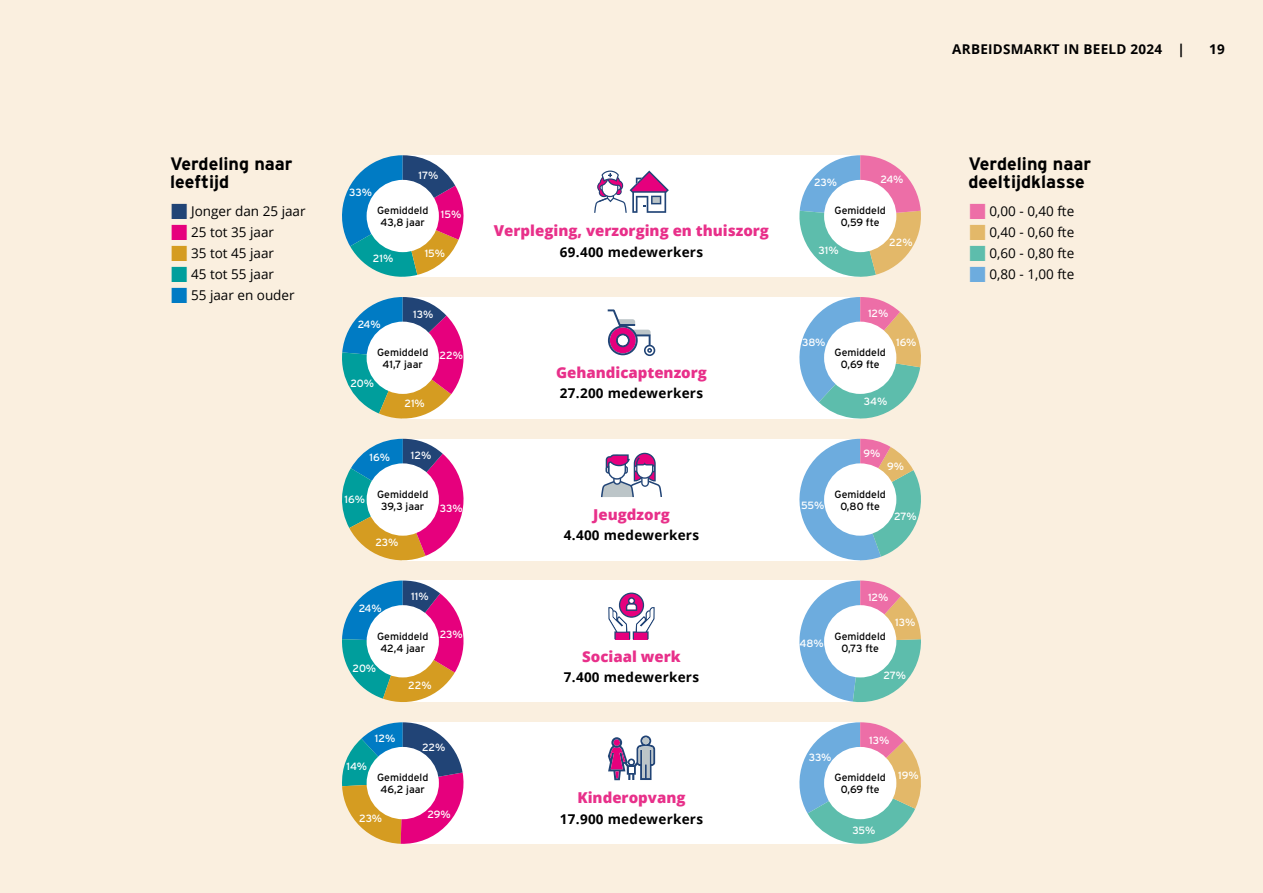
<style>
.page{position:relative;width:1263px;height:893px;background:#faefdf}
.page>*{position:absolute;margin:0;border:0;box-sizing:border-box;transform-origin:0 0}
.t1{font:700 18px/18px "Interstate";color:#000}
.t2{font:800 15px "Open Sans";color:#e8308a}
.t3{font:13.5px "Open Sans";color:#000}
.t4{font:700 13.5px "Open Sans";letter-spacing:.02em;color:#000}
.t5{font:10.5px/12px "Interstate";color:#000;text-align:center}
.t6{font:10.5px "Interstate";letter-spacing:-.015em;color:#fff}
.s1{font-family:"Aktiv Grotesk";font-weight:300;font-size:21px;color:#214476}
.s2{font-family:"Aktiv Grotesk";font-weight:300;font-size:21px;color:#e6007d}
.s3{font-family:"Aktiv Grotesk";font-weight:300;font-size:21px;color:#d59c21}
.s4{font-family:"Aktiv Grotesk";font-weight:300;font-size:21px;color:#009e9c}
.s5{font-family:"Aktiv Grotesk";font-weight:300;font-size:21px;color:#007bc4}
.s6{font-family:"Aktiv Grotesk";font-weight:300;font-size:21px;color:#ed6ea7}
.s7{font-family:"Aktiv Grotesk";font-weight:300;font-size:21px;color:#e3b869}
.s8{font-family:"Aktiv Grotesk";font-weight:300;font-size:21px;color:#5dbdac}
.s9{font-family:"Aktiv Grotesk";font-weight:300;font-size:21px;color:#6dacde}
</style>
<div class="page">
<div style="left:403px;top:297px;width:457px;height:122px;background:#fff"></div>
<div style="left:403px;top:155px;width:457px;height:122px;background:#fff"></div>
<div style="left:403px;top:439px;width:457px;height:121px;background:#fff"></div>
<div style="left:403px;top:581px;width:457px;height:121px;background:#fff"></div>
<div style="left:403px;top:722px;width:457px;height:122px;background:#fff"></div>
<svg style="left:342px;top:155px;width:122px;height:122px"></svg>
<svg style="left:342px;top:297px;width:122px;height:122px"></svg>
<svg style="left:342px;top:581px;width:122px;height:121px"></svg>
<svg style="left:342px;top:439px;width:129px;height:122px"></svg>
<svg style="left:799px;top:155px;width:122px;height:122px"></svg>
<svg style="left:342px;top:722px;width:122px;height:122px"></svg>
<svg style="left:799px;top:297px;width:122px;height:122px"></svg>
<svg style="left:792px;top:439px;width:129px;height:122px"></svg>
<svg style="left:799px;top:581px;width:122px;height:121px"></svg>
<svg style="left:799px;top:722px;width:122px;height:122px"></svg>
<div style="left:367px;top:180px;width:72px;height:72px;background:#fff;border-radius:50%"></div>
<div style="left:367px;top:322px;width:72px;height:72px;background:#fff;border-radius:50%"></div>
<div style="left:367px;top:463px;width:72px;height:73px;background:#fff;border-radius:50%"></div>
<div style="left:367px;top:605px;width:72px;height:72px;background:#fff;border-radius:50%"></div>
<div style="left:367px;top:747px;width:72px;height:72px;background:#fff;border-radius:50%"></div>
<div style="left:824px;top:180px;width:72px;height:72px;background:#fff;border-radius:50%"></div>
<div style="left:824px;top:322px;width:72px;height:72px;background:#fff;border-radius:50%"></div>
<div style="left:824px;top:463px;width:72px;height:73px;background:#fff;border-radius:50%"></div>
<div style="left:824px;top:605px;width:72px;height:72px;background:#fff;border-radius:50%"></div>
<div style="left:824px;top:747px;width:72px;height:72px;background:#fff;border-radius:50%"></div>
<svg style="left:601px;top:453px;width:61px;height:44px"></svg>
<svg style="left:608px;top:309px;width:47px;height:47px"></svg>
<div style="left:618px;top:335px;width:10px;height:10px;background:#fff;border-radius:50%"></div>
<svg style="left:608px;top:593px;width:47px;height:46px"></svg>
<svg style="left:594px;top:171px;width:75px;height:42px"></svg>
<svg style="left:608px;top:735px;width:47px;height:45px"></svg>
<p class="t4" style="left:952px;top:40px;width:234px">ARBEIDSMARKT IN BEELD 2024 |</p>
<p class="t4" style="left:1209px;top:40px;width:17px">19</p>
<h1 class="t1" style="left:170px;top:154px;width:124px">Verdeling naar leeftijd</h1>
<h1 class="t1" style="left:968px;top:154px;width:124px">Verdeling naar deeltijdklasse</h1>
<p class="t6" style="left:419px;top:169px;width:21px">17%</p>
<p class="t6" style="left:881px;top:173px;width:24px">24%</p>
<p class="t6" style="left:814px;top:177px;width:24px">23%</p>
<p class="t6" style="left:349px;top:187px;width:24px">33%</p>
<p class="t3" style="left:170px;top:202px;width:137px"><span class="s1">■</span> Jonger dan 25 jaar</p>
<p class="t3" style="left:170px;top:223px;width:106px"><span class="s2">■</span> 25 tot 35 jaar</p>
<p class="t3" style="left:170px;top:244px;width:106px"><span class="s3">■</span> 35 tot 45 jaar</p>
<p class="t3" style="left:170px;top:265px;width:106px"><span class="s4">■</span> 45 tot 55 jaar</p>
<p class="t3" style="left:170px;top:286px;width:126px"><span class="s5">■</span> 55 jaar en ouder</p>
<p class="t5" style="left:377px;top:204px;width:53px">Gemiddeld<br>43,8 jaar</p>
<p class="t6" style="left:441px;top:208px;width:22px">15%</p>
<p class="t6" style="left:373px;top:252px;width:22px">21%</p>
<p class="t6" style="left:358px;top:319px;width:24px">24%</p>
<p class="t6" style="left:425px;top:247px;width:22px">15%</p>
<p class="t6" style="left:413px;top:309px;width:22px">13%</p>
<p class="t5" style="left:377px;top:346px;width:53px">Gemiddeld<br>41,7 jaar</p>
<p class="t6" style="left:350px;top:377px;width:25px">20%</p>
<p class="t6" style="left:404px;top:397px;width:22px">21%</p>
<p class="t6" style="left:440px;top:350px;width:25px">22%</p>
<p class="t6" style="left:370px;top:452px;width:22px">16%</p>
<p class="t6" style="left:411px;top:449px;width:22px">12%</p>
<p class="t6" style="left:345px;top:493px;width:22px">16%</p>
<p class="t5" style="left:377px;top:488px;width:53px">Gemiddeld<br>39,3 jaar</p>
<p class="t6" style="left:376px;top:537px;width:24px">23%</p>
<p class="t6" style="left:440px;top:502px;width:24px">33%</p>
<p class="t6" style="left:359px;top:602px;width:24px">24%</p>
<p class="t6" style="left:411px;top:590px;width:19px">11%</p>
<p class="t5" style="left:377px;top:630px;width:53px">Gemiddeld<br>42,4 jaar</p>
<p class="t6" style="left:353px;top:663px;width:25px">20%</p>
<p class="t6" style="left:408px;top:679px;width:25px">22%</p>
<p class="t6" style="left:440px;top:629px;width:24px">23%</p>
<p class="t6" style="left:347px;top:760px;width:22px">14%</p>
<p class="t6" style="left:375px;top:733px;width:22px">12%</p>
<p class="t6" style="left:422px;top:741px;width:25px">22%</p>
<p class="t5" style="left:377px;top:771px;width:53px">Gemiddeld<br>46,2 jaar</p>
<p class="t6" style="left:359px;top:812px;width:24px">23%</p>
<p class="t6" style="left:427px;top:808px;width:25px">29%</p>
<h2 class="t2" style="left:494px;top:219px;width:277px">Verpleging, verzorging en thuiszorg</h2>
<p class="t4" style="left:560px;top:242px;width:145px">69.400 medewerkers</p>
<h2 class="t2" style="left:556px;top:361px;width:152px">Gehandicaptenzorg</h2>
<p class="t4" style="left:560px;top:384px;width:145px">27.200 medewerkers</p>
<h2 class="t2" style="left:593px;top:503px;width:78px">Jeugdzorg</h2>
<p class="t4" style="left:564px;top:526px;width:137px">4.400 medewerkers</p>
<h2 class="t2" style="left:582px;top:645px;width:100px">Sociaal werk</h2>
<p class="t4" style="left:564px;top:667px;width:137px">7.400 medewerkers</p>
<h2 class="t2" style="left:577px;top:786px;width:110px">Kinderopvang</h2>
<p class="t4" style="left:560px;top:809px;width:145px">17.900 medewerkers</p>
<p class="t5" style="left:834px;top:204px;width:53px">Gemiddeld<br>0,59 fte</p>
<p class="t6" style="left:819px;top:244px;width:22px">31%</p>
<p class="t6" style="left:802px;top:336px;width:25px">38%</p>
<p class="t6" style="left:889px;top:236px;width:25px">22%</p>
<p class="t6" style="left:868px;top:307px;width:22px">12%</p>
<p class="t6" style="left:896px;top:336px;width:22px">16%</p>
<p class="t5" style="left:834px;top:346px;width:53px">Gemiddeld<br>0,69 fte</p>
<p class="t6" style="left:864px;top:395px;width:25px">34%</p>
<p class="t6" style="left:863px;top:447px;width:18px">9%</p>
<p class="t6" style="left:801px;top:499px;width:25px">55%</p>
<p class="t6" style="left:887px;top:460px;width:18px">9%</p>
<p class="t5" style="left:834px;top:488px;width:53px">Gemiddeld<br>0,80 fte</p>
<p class="t6" style="left:894px;top:510px;width:24px">27%</p>
<p class="t6" style="left:800px;top:637px;width:26px">48%</p>
<p class="t6" style="left:868px;top:591px;width:22px">12%</p>
<p class="t5" style="left:834px;top:630px;width:53px">Gemiddeld<br>0,73 fte</p>
<p class="t6" style="left:895px;top:616px;width:22px">13%</p>
<p class="t6" style="left:883px;top:669px;width:24px">27%</p>
<p class="t6" style="left:869px;top:734px;width:22px">13%</p>
<p class="t6" style="left:809px;top:751px;width:24px">33%</p>
<p class="t5" style="left:834px;top:771px;width:53px">Gemiddeld<br>0,69 fte</p>
<p class="t6" style="left:852px;top:825px;width:24px">35%</p>
<p class="t6" style="left:898px;top:769px;width:22px">19%</p>
<p class="t3" style="left:968px;top:202px;width:107px"><span class="s6">■</span> 0,00 - 0,40 fte</p>
<p class="t3" style="left:968px;top:223px;width:107px"><span class="s7">■</span> 0,40 - 0,60 fte</p>
<p class="t3" style="left:968px;top:244px;width:107px"><span class="s8">■</span> 0,60 - 0,80 fte</p>
<p class="t3" style="left:968px;top:265px;width:107px"><span class="s9">■</span> 0,80 - 1,00 fte</p>
</div>
